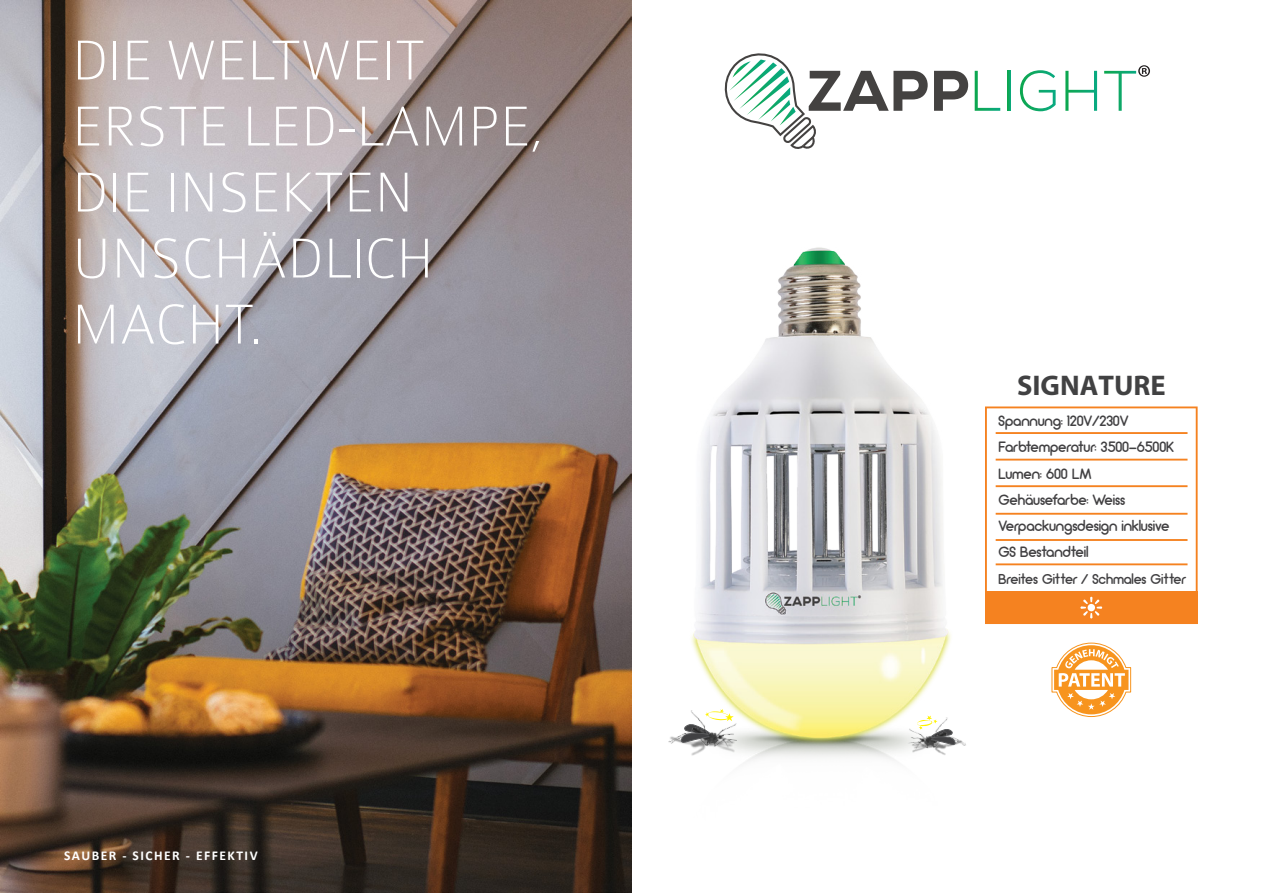
<style>
.page{position:relative;width:1263px;height:893px;background:#fff}
.page>*{position:absolute;margin:0;border:0;box-sizing:border-box;transform-origin:0 0}
.t1{font:100 60px/66px "Colaborate";color:#fff}
.t2{font:700 28.5px "Myriad";color:#414142}
.t3{font:15px/26.2px "Arciform";letter-spacing:-.01em;color:#414042}
.t4{font:14.4px "Arciform";color:#414042}
.t5{font:700 13.5px "Calibri";letter-spacing:.11em;color:#fff}
</style>
<div class="page">
<img style="left:0;top:0;width:631px;height:893px">
<img style="left:338px;top:190px;width:860px;height:633px">
<svg style="left:724px;top:53px;width:204px;height:96px"></svg>
<svg style="left:934px;top:71px;width:34px;height:40px"></svg>
<svg style="left:975px;top:71px;width:25px;height:40px"></svg>
<svg style="left:1007px;top:71px;width:3px;height:40px"></svg>
<svg style="left:1020px;top:70px;width:35px;height:41px"></svg>
<svg style="left:1065px;top:71px;width:32px;height:40px"></svg>
<svg style="left:1104px;top:65px;width:46px;height:46px"></svg>
<img style="left:617px;top:683px;width:171px;height:126px">
<img style="left:668px;top:707px;width:72px;height:50px">
<svg style="left:680px;top:709px;width:54px;height:34px"></svg>
<img style="left:859px;top:686px;width:157px;height:122px">
<img style="left:905px;top:715px;width:62px;height:42px">
<svg style="left:910px;top:716px;width:46px;height:29px"></svg>
<svg style="left:1051px;top:642px;width:80px;height:75px"></svg>
<svg style="left:985px;top:406px;width:212px;height:218px"></svg>
<hr style="left:996px;top:513px;width:191px;height:2px;background:#f58220">
<hr style="left:996px;top:539px;width:191px;height:2px;background:#f58220">
<hr style="left:996px;top:563px;width:191px;height:2px;background:#f58220">
<hr style="left:996px;top:485px;width:191px;height:2px;background:#f58220">
<hr style="left:996px;top:459px;width:191px;height:2px;background:#f58220">
<hr style="left:996px;top:432px;width:191px;height:2px;background:#f58220">
<svg style="left:1080px;top:597px;width:22px;height:21px"></svg>
<h1 class="t1" style="left:72px;top:27px;width:474px">DIE WELTWEIT<br>ERSTE LED-LAMPE,<br>DIE INSEKTEN<br>UNSCHÄDLICH<br>MACHT.</h1>
<p class="t5" style="left:64px;top:846px;width:195px">SAUBER - SICHER - EFFEKTIV</p>
<h2 class="t2" style="left:1017px;top:371px;width:150px">SIGNATURE</h2>
<p class="t3" style="left:998px;top:408px;width:177px">Spannung: 120V/230V<br>Farbtemperatur: 3500-6500K<br>Lumen: 600 LM<br>Gehäusefarbe: Weiss<br>Verpackungsdesign inklusive<br>GS Bestandteil</p>
<p class="t4" style="left:998px;top:570px;width:189px">Breites Gitter / Schmales Gitter</p>
</div>
